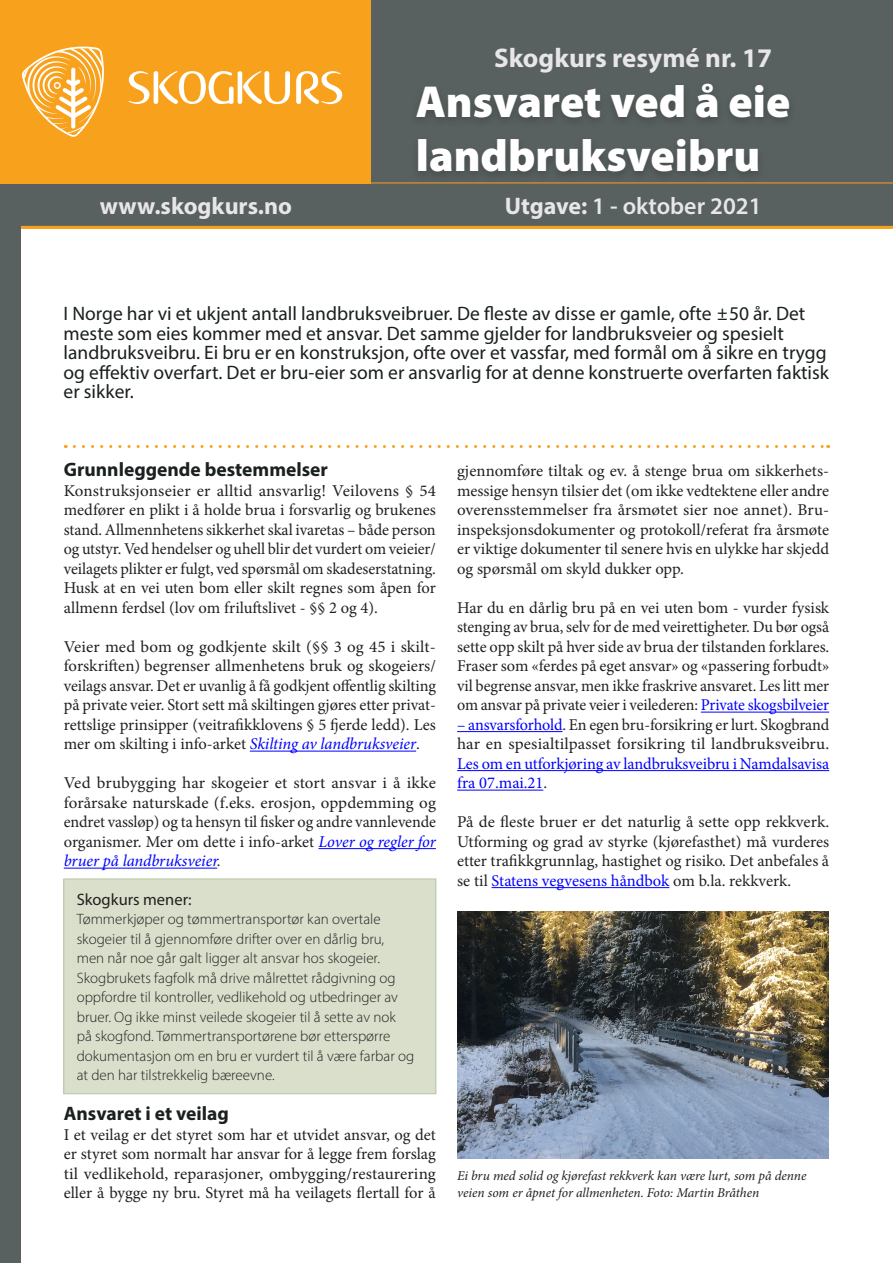
<style>
.page{position:relative;width:893px;height:1263px;background:#fff}
.page>*{position:absolute;margin:0;border:0;box-sizing:border-box;transform-origin:0 0}
.t1{font:900 52.5px "Myriad Pro";color:#fff}
.H1_Overskrift_resymé{font:900 45px/54px "Myriad Pro";color:#fff}
.t2{font:700 27px "Myriad Pro";color:#e8e6e6}
.t3{font:600 24px "Myriad Pro";color:#e8e6e6}
.t4{font:700 24px "Myriad Pro";color:#e8e6e6}
.H2_Undertittel{font:19.5px/19.5px "Myriad Pro";color:#1a1f20}
.H2_Undertittel-2{font:700 19.5px "Myriad Pro";color:#1a1f20}
.Brødtekst{font:16.5px/19.5px "Minion Pro";color:#231f20;text-align:justify}
.H1_Tekstboks{font:16.5px "Myriad Pro";color:#231f20}
.Tekstboks{font:300 15px/19.5px "Myriad Pro";color:#231f20}
.Billedtekst{font:italic 13.5px/16.2px "Minion Pro";letter-spacing:-.01em;color:#231f20}
.s1{font-weight:700}
.s2{font-family:"Segoe UI"}
.s3{font-style:italic;color:#00f}
.s4{font-style:italic}
.s5{color:#00f}
</style>
<div class="page">
<div style="left:0;top:141px;width:21px;height:1122px;background:#586060"></div>
<svg style="left:74px;top:445px;width:755px;height:3px"></svg>
<div style="left:362px;top:0;width:531px;height:226px;background:#586060"></div>
<div style="left:0;top:183px;width:371px;height:43px;background:#586060"></div>
<hr style="left:21px;top:226px;width:872px;height:3px;background:#f8a11c">
<div style="left:0;top:0;width:371px;height:183px;background:#f8a11c"></div>
<hr style="left:238px;top:71px;width:4px;height:33px;background:#fff;border-radius:2px">
<svg style="left:243px;top:71px;width:47px;height:33px"></svg>
<hr style="left:154px;top:71px;width:4px;height:33px;background:#fff;border-radius:2px">
<svg style="left:159px;top:71px;width:75px;height:33px"></svg>
<svg style="left:296px;top:71px;width:47px;height:33px"></svg>
<svg style="left:129px;top:71px;width:21px;height:33px"></svg>
<svg style="left:22px;top:47px;width:82px;height:90px"></svg>
<hr style="left:371px;top:183px;width:522px;height:1px;background:#f8a11c">
<div style="left:409px;top:80px;width:388px;height:104px;background:#555c5c"></div>
<hr style="left:250px;top:751px;width:166px;height:1px;background:#00f">
<hr style="left:318px;top:848px;width:118px;height:1px;background:#00f">
<hr style="left:64px;top:868px;width:153px;height:1px;background:#00f">
<hr style="left:701px;top:712px;width:128px;height:1px;background:#00f">
<hr style="left:457px;top:731px;width:105px;height:1px;background:#00f">
<hr style="left:457px;top:770px;width:372px;height:1px;background:#00f">
<hr style="left:457px;top:790px;width:86px;height:1px;background:#00f">
<hr style="left:492px;top:887px;width:177px;height:1px;background:#00f">
<img style="left:457px;top:912px;width:372px;height:246px">
<div style="left:64px;top:879px;width:372px;height:215px;background:#d9dfcb"></div>
<div style="left:64px;top:879px;width:372px;height:215px;border:1px solid #b9c5a1"></div>
<p class="t2" style="left:494px;top:40px;width:279px">Skogkurs resymé nr. 17</p>
<h3 class="t2" style="left:502px;top:40px;width:263px">Skogkurs resymé nr. x</h3>
<p class="H1_Overskrift_resymé" style="left:416px;top:73px;width:376px">Ansvaret ved å eie landbruksveibru</p>
<h1 class="t1" style="left:569px;top:74px;width:129px">Tittel</h1>
<h3 class="t3" style="left:525px;top:190px;width:217px"><span class="s1">Utgave:</span> x - måned år</h3>
<p class="t4" style="left:100px;top:190px;width:194px">www.skogkurs.no</p>
<p class="t3" style="left:505px;top:190px;width:258px"><span class="s1">Utgave:</span> 1 - oktober 2021</p>
<p class="H2_Undertittel" style="left:64px;top:304px;width:767px">I Norge har vi et ukjent antall landbruksveibruer. De fleste av disse er gamle, ofte <span class="s2">±</span>50 år. Det meste som eies kommer med et ansvar. Det samme gjelder for landbruksveier og spesielt landbruksveibru. Ei bru er en konstruksjon, ofte over et vassfar, med formål om å sikre en trygg og effektiv overfart. Det er bru-eier som er ansvarlig for at denne konstruerte overfarten faktisk er sikker.</p>
<p class="H2_Undertittel-2" style="left:64px;top:457px;width:266px">Grunnleggende bestemmelser</p>
<p class="Brødtekst" style="left:64px;top:481px;width:374px">Konstruksjonseier er alltid ansvarlig! Veilovens § 54 medfører en plikt i å holde brua i forsvarlig og brukenes stand. Allmennhetens sikkerhet skal ivaretas – både person og utstyr. Ved hendelser og uhell blir det vurdert om veieier/ veilagets plikter er fulgt, ved spørsmål om skadeserstatning.<br>Husk at en vei uten bom eller skilt regnes som åpen for allmenn ferdsel (lov om friluftslivet - §§ 2 og 4).</p>
<p class="Brødtekst" style="left:64px;top:637px;width:374px;text-align:left">Veier med bom og godkjente skilt (§§ 3 og 45 i skilt&shy;forskriften) begrenser allmenhetens bruk og skogeiers/ veilags ansvar. Det er uvanlig å få godkjent offentlig skilting på private veier. Stort sett må skiltingen gjøres etter privat&shy;rettslige prinsipper (veitrafikklovens § 5 fjerde ledd). Les mer om skilting i info-arket <span class="s3">Skilting av landbruksveier</span>.</p>
<p class="Brødtekst" style="left:64px;top:773px;width:374px">Ved brubygging har skogeier et stort ansvar i å ikke forårsake naturskade (f.eks. erosjon, oppdemming og endret vassløp) og ta hensyn til fisker og andre vannlevende organismer. Mer om dette i info-arket <span class="s3">Lover og regler for bruer på landbruksveier</span><span class="s4">.</span></p>
<p class="H1_Tekstboks" style="left:77px;top:889px;width:116px">Skogkurs mener:</p>
<p class="Tekstboks" style="left:77px;top:909px;width:339px">Tømmerkjøper og tømmertransportør kan overtale skogeier til å gjennomføre drifter over en dårlig bru, men når noe går galt ligger alt ansvar hos skogeier.<br>Skogbrukets fagfolk må drive målrettet rådgivning og oppfordre til kontroller, vedlikehold og utbedringer av bruer. Og ikke minst veilede skogeier til å sette av nok på skogfond. Tømmertransportørene bør etterspørre dokumentasjon om en bru er vurdert til å være farbar og at den har tilstrekkelig bæreevne.</p>
<p class="H2_Undertittel-2" style="left:64px;top:1101px;width:167px">Ansvaret i et veilag</p>
<p class="Brødtekst" style="left:64px;top:1124px;width:374px">I et veilag er det styret som har et utvidet ansvar, og det er styret som normalt har ansvar for å legge frem forslag til vedlikehold, reparasjoner, ombygging/restaurering eller å bygge ny bru. Styret må ha veilagets flertall for å</p>
<p class="Brødtekst" style="left:457px;top:461px;width:374px;text-align:left">gjennomføre tiltak og ev. å stenge brua om sikkerhets&shy;messige hensyn tilsier det (om ikke vedtektene eller andre overensstemmelser fra årsmøtet sier noe annet). Bru-- inspeksjonsdokumenter og protokoll/referat fra årsmøte er viktige dokumenter til senere hvis en ulykke har skjedd og spørsmål om skyld dukker opp.</p>
<p class="Brødtekst" style="left:457px;top:598px;width:374px">Har du en dårlig bru på en vei uten bom - vurder fysisk stenging av brua, selv for de med veirettigheter. Du bør også sette opp skilt på hver side av brua der tilstanden forklares.<br>Fraser som «ferdes på eget ansvar» og «passering forbudt» vil begrense ansvar, men ikke fraskrive ansvaret. Les litt mer om ansvar på private veier i veilederen: <span class="s5">Private skogsbilveier</span></p>
<p class="Brødtekst" style="left:457px;top:715px;width:374px"><span class="s5">– ansvarsforhold</span>. En egen bru-forsikring er lurt. Skogbrand har en spesialtilpasset forsikring til landbruksveibru.<br><span class="s5">Les om en utforkjøring av landbruksveibru i Namdalsavisa fra 07.mai.21</span>.</p>
<p class="Brødtekst" style="left:457px;top:812px;width:374px">På de fleste bruer er det naturlig å sette opp rekkverk.<br>Utforming og grad av styrke (kjørefasthet) må vurderes etter trafikkgrunnlag, hastighet og risiko. Det anbefales å se til <span class="s5">Statens vegvesens håndbok</span> om b.la. rekkverk.</p>
<p class="Billedtekst" style="left:457px;top:1168px;width:351px">Ei bru med solid og kjørefast rekkverk kan være lurt, som på denne veien som er åpnet for allmenheten. Foto: Martin Bråthen</p>
</div>
